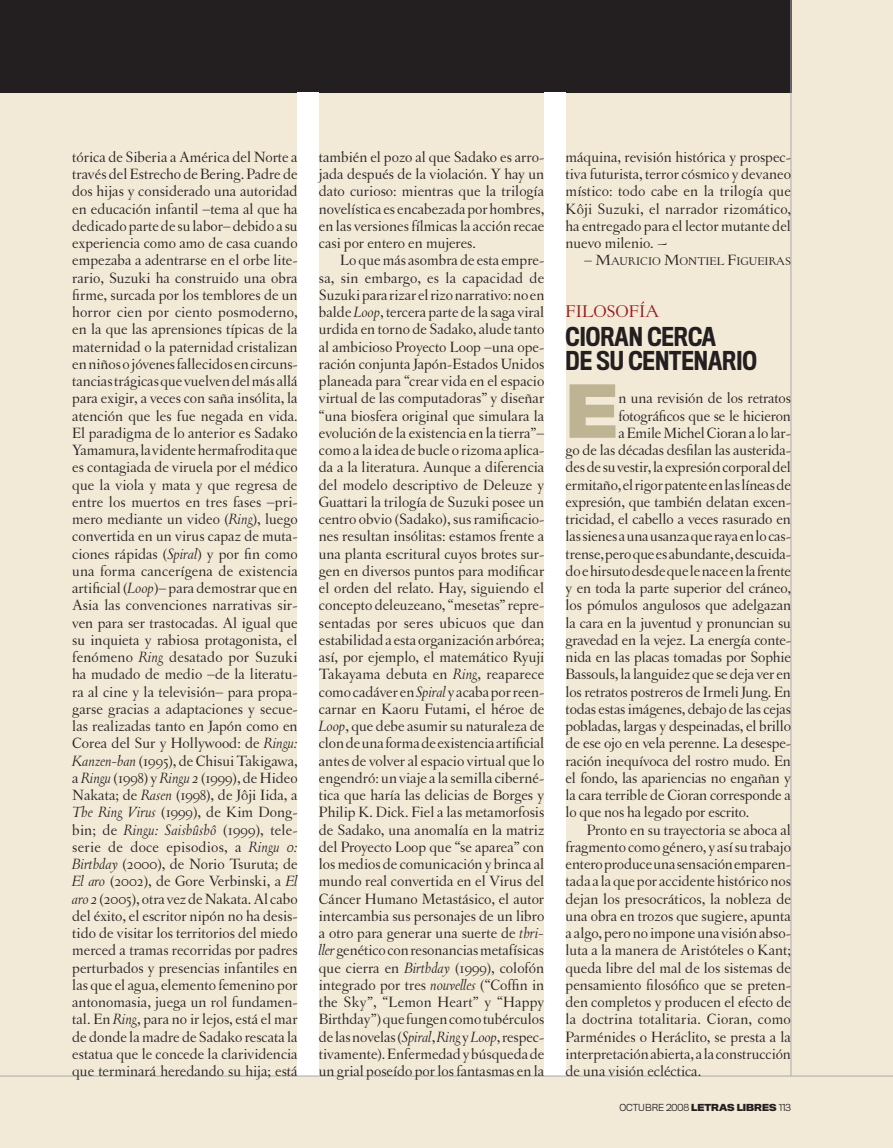
<style>
.page{position:relative;width:893px;height:1148px;background:#f2ead7}
.page>*{position:absolute;margin:0;border:0;box-sizing:border-box;transform-origin:0 0}
.t1{font:700 67.65px "Titling Gothic FB Normal";color:#beb493}
.t2{font:500 24px/24px "Titling Gothic FB Cond";color:#231f20}
.t3{font:18px "Letras Oldstyle Expert";color:#981a1e}
.t4{font:15.75px/17.2px "Letras Oldstyle";letter-spacing:-.01em;color:#231f20;text-align:justify}
.t5{font:15.75px "Letras Oldstyle";letter-spacing:.01em;color:#231f20}
.t6{font:11.85px "Letras Oldstyle Expert";color:#231f20}
.t7{font:300 9px "Titling Gothic FB Normal";color:#231f20}
.s1{font-style:italic}
.s2{font-size:15.75px}
.s3{font-weight:700}
</style>
<div class="page">
<div style="left:0;top:0;width:791px;height:93px;background:#231f20"></div>
<hr style="left:791px;top:0;width:1px;height:1076px;background:#a8a9ad">
<div style="left:298px;top:93px;width:21px;height:983px;background:#fff"></div>
<div style="left:544px;top:93px;width:21px;height:983px;background:#fff"></div>
<hr style="left:0;top:1076px;width:893px;height:1px;background:#a8a9ad">
<p class="t4" style="left:72px;top:148px;width:227px">tórica de Siberia a América del Norte a través del Estrecho de Bering. Padre de dos hijas y considerado una autoridad en educación infantil –tema al que ha dedicado parte de su labor– debido a su experiencia como amo de casa cuando empezaba a adentrarse en el orbe lite&shy;rario, Suzuki ha construido una obra firme, surcada por los temblores de un horror cien por ciento posmoderno, en la que las aprensiones típicas de la maternidad o la paternidad cristalizan en niños o jóvenes fallecidos en circuns&shy;tancias trágicas que vuelven del más allá para exigir, a veces con saña insólita, la atención que les fue negada en vida.<br>El paradigma de lo anterior es Sadako Yamamura, la vidente hermafrodita que es contagiada de viruela por el médico que la viola y mata y que regresa de entre los muertos en tres fases –pri&shy;mero mediante un video (<span class="s1">Ring</span>), luego convertida en un virus capaz de muta&shy;ciones rápidas (<span class="s1">Spiral</span>) y por fin como una forma cancerígena de existencia artificial (<span class="s1">Loop</span>)– para demostrar que en Asia las convenciones narrativas sir&shy;ven para ser trastocadas. Al igual que su inquieta y rabiosa protagonista, el fenómeno <span class="s1">Ring</span> desatado por Suzuki ha mudado de medio –de la literatu&shy;ra al cine y la televisión– para propa&shy;garse gracias a adaptaciones y secue&shy;las realizadas tanto en Japón como en Corea del Sur y Hollywood: de <span class="s1">Ringu:<br>Kanzen-ban</span> (1995), de Chisui Takigawa, a <span class="s1">Ringu</span> (1998) y <span class="s1">Ringu 2</span> (1999), de Hideo Nakata; de <span class="s1">Rasen</span> (1998), de Jôji Iida, a <span class="s1">The Ring Virus</span> (1999), de Kim Dong&shy;bin; de <span class="s1">Ringu: Saishûshô</span> (1999), tele&shy;serie de doce episodios, a <span class="s1">Ringu 0:<br>Birthday</span> (2000), de Norio Tsuruta; de <span class="s1">El aro</span> (2002), de Gore Verbinski, a <span class="s1">El aro 2</span> (2005), otra vez de Nakata. Al cabo del éxito, el escritor nipón no ha desis&shy;tido de visitar los territorios del miedo merced a tramas recorridas por padres perturbados y presencias infantiles en las que el agua, elemento femenino por antonomasia, juega un rol fundamen&shy;tal. En <span class="s1">Ring</span>, para no ir lejos, está el mar de donde la madre de Sadako rescata la estatua que le concede la clarividencia que terminará heredando su hija; está</p>
<p class="t4" style="left:319px;top:148px;width:227px">también el pozo al que Sadako es arro&shy;jada después de la violación. Y hay un dato curioso: mientras que la trilogía novelística es encabezada por hombres, en las versiones fílmicas la acción recae casi por entero en mujeres.</p>
<p class="t4" style="left:319px;top:252px;width:227px;text-indent:21px">Lo que más asombra de esta empre&shy;sa, sin embargo, es la capacidad de Suzuki para rizar el rizo narrativo: no en balde <span class="s1">Loop</span>, tercera parte de la saga viral urdida en torno de Sadako, alude tanto al ambicioso Proyecto Loop –una ope&shy;ración conjunta Japón-Estados Unidos planeada para “crear vida en el espacio virtual de las computadoras” y diseñar “una biosfera original que simulara la evolución de la existencia en la tierra”– como a la idea de bucle o rizoma aplica&shy;da a la literatura. Aunque a diferencia del modelo descriptivo de Deleuze y Guattari la trilogía de Suzuki posee un centro obvio (Sadako), sus ramificacio&shy;nes resultan insólitas: estamos frente a una planta escritural cuyos brotes sur&shy;gen en diversos puntos para modificar el orden del relato. Hay, siguiendo el concepto deleuzeano, “mesetas” repre&shy;sentadas por seres ubicuos que dan estabilidad a esta organización arbórea; así, por ejemplo, el matemático Ryuji Takayama debuta en <span class="s1">Ring</span>, reaparece como cadáver en <span class="s1">Spiral</span> y acaba por reen&shy;carnar en Kaoru Futami, el héroe de <span class="s1">Loop</span>, que debe asumir su naturaleza de clon de una forma de existencia artificial antes de volver al espacio virtual que lo engendró: un viaje a la semilla ciberné&shy;tica que haría las delicias de Borges y Philip K. Dick. Fiel a las metamorfosis de Sadako, una anomalía en la matriz del Proyecto Loop que “se aparea” con los medios de comunicación y brinca al mundo real convertida en el Virus del Cáncer Humano Metastásico, el autor intercambia sus personajes de un libro a otro para generar una suerte de <span class="s1">thri&shy;ller</span> genético con resonancias metafísicas que cierra en <span class="s1">Birthday</span> (1999), colofón integrado por tres <span class="s1">nouvelles</span> (“Coffin in the Sky”, “Lemon Heart” y “Happy Birthday”) que fungen como tubérculos de las novelas (<span class="s1">Spiral</span>, <span class="s1">Ring</span> y <span class="s1">Loop</span>, respec&shy;tivamente). Enfermedad y búsqueda de un grial poseído por los fantasmas en la</p>
<p class="t4" style="left:565px;top:148px;width:227px">máquina, revisión histórica y prospec&shy;tiva futurista, terror cósmico y devaneo místico: todo cabe en la trilogía que Kôji Suzuki, el narrador rizomático, ha entregado para el lector mutante del nuevo milenio. ~</p>
<p class="t6" style="left:584px;top:255px;width:208px"><span class="s2">– M</span>AURICIO <span class="s2">M</span>ONTIEL <span class="s2">F</span>IGUEIRAS</p>
<p class="t3" style="left:565px;top:301px;width:96px">FILOSOFÍA</p>
<h2 class="t2" style="left:565px;top:325px;width:193px">CIORAN CERCA<br>DE SU CENTENARIO</h2>
<h1 class="t1" style="left:565px;top:369px;width:47px">E</h1>
<p class="t4" style="left:618px;top:390px;width:174px">n una revisión de los retratos</p>
<p class="t4" style="left:618px;top:407px;width:174px">fotográficos que se le hicieron</p>
<p class="t4" style="left:618px;top:424px;width:174px">a Emile Michel Cioran a lo lar-</p>
<p class="t4" style="left:565px;top:441px;width:227px">go de las décadas desfilan las austerida-</p>
<p class="t4" style="left:565px;top:459px;width:227px">des de su vestir, la expresión corporal del</p>
<p class="t4" style="left:565px;top:476px;width:227px">ermitaño, el rigor patente en las líneas de</p>
<p class="t4" style="left:565px;top:493px;width:227px">expresión, que también delatan excen-</p>
<p class="t4" style="left:565px;top:510px;width:227px">tricidad, el cabello a veces rasurado en</p>
<p class="t4" style="left:565px;top:528px;width:227px">las sienes a una usanza que raya en lo cas-</p>
<p class="t4" style="left:565px;top:545px;width:227px">trense, pero que es abundante, descuida-</p>
<p class="t4" style="left:565px;top:562px;width:227px">do e hirsuto desde que le nace en la frente</p>
<p class="t4" style="left:565px;top:579px;width:227px">y en toda la parte superior del cráneo,</p>
<p class="t4" style="left:565px;top:597px;width:227px">los pómulos angulosos que adelgazan</p>
<p class="t4" style="left:565px;top:614px;width:227px">la cara en la juventud y pronuncian su</p>
<p class="t4" style="left:565px;top:631px;width:227px">gravedad en la vejez. La energía conte-</p>
<p class="t4" style="left:565px;top:648px;width:227px">nida en las placas tomadas por Sophie</p>
<p class="t4" style="left:565px;top:666px;width:227px">Bassouls, la languidez que se deja ver en</p>
<p class="t4" style="left:565px;top:683px;width:227px">los retratos postreros de Irmeli Jung. En</p>
<p class="t4" style="left:565px;top:700px;width:227px">todas estas imágenes, debajo de las cejas</p>
<p class="t4" style="left:565px;top:717px;width:227px">pobladas, largas y despeinadas, el brillo</p>
<p class="t4" style="left:565px;top:735px;width:227px">de ese ojo en vela perenne. La desespe-</p>
<p class="t4" style="left:565px;top:752px;width:227px">ración inequívoca del rostro mudo. En</p>
<p class="t4" style="left:565px;top:769px;width:227px">el fondo, las apariencias no engañan y</p>
<p class="t4" style="left:565px;top:786px;width:227px">la cara terrible de Cioran corresponde a</p>
<p class="t4" style="left:565px;top:804px;width:185px">lo que nos ha legado por escrito.</p>
<p class="t4" style="left:587px;top:821px;width:206px">Pronto en su trayectoria se aboca al</p>
<p class="t4" style="left:565px;top:838px;width:227px">fragmento como género, y así su trabajo</p>
<p class="t4" style="left:565px;top:855px;width:227px">entero produce una sensación emparen-</p>
<p class="t4" style="left:565px;top:873px;width:227px">tada a la que por accidente histórico nos</p>
<p class="t4" style="left:565px;top:890px;width:227px">dejan los presocráticos, la nobleza de</p>
<p class="t4" style="left:565px;top:907px;width:227px">una obra en trozos que sugiere, apunta</p>
<p class="t4" style="left:565px;top:924px;width:227px">a algo, pero no impone una visión abso-</p>
<p class="t4" style="left:565px;top:942px;width:227px">luta a la manera de Aristóteles o Kant;</p>
<p class="t4" style="left:565px;top:959px;width:227px">queda libre del mal de los sistemas de</p>
<p class="t4" style="left:565px;top:976px;width:227px">pensamiento filosófico que se preten-</p>
<p class="t4" style="left:565px;top:993px;width:227px">den completos y producen el efecto de</p>
<p class="t5" style="left:565px;top:1010px;width:227px">la doctrina totalitaria. Cioran, como</p>
<p class="t4" style="left:565px;top:1028px;width:227px">Parménides o Heráclito, se presta a la</p>
<p class="t4" style="left:565px;top:1045px;width:227px">interpretación abierta, a la construcción</p>
<p class="t4" style="left:565px;top:1062px;width:137px">de una visión ecléctica.</p>
<p class="t7" style="left:619px;top:1102px;width:173px">OCTUBRE 2008 <span class="s3">LETRAS LIBRES</span> 113</p>
</div>
